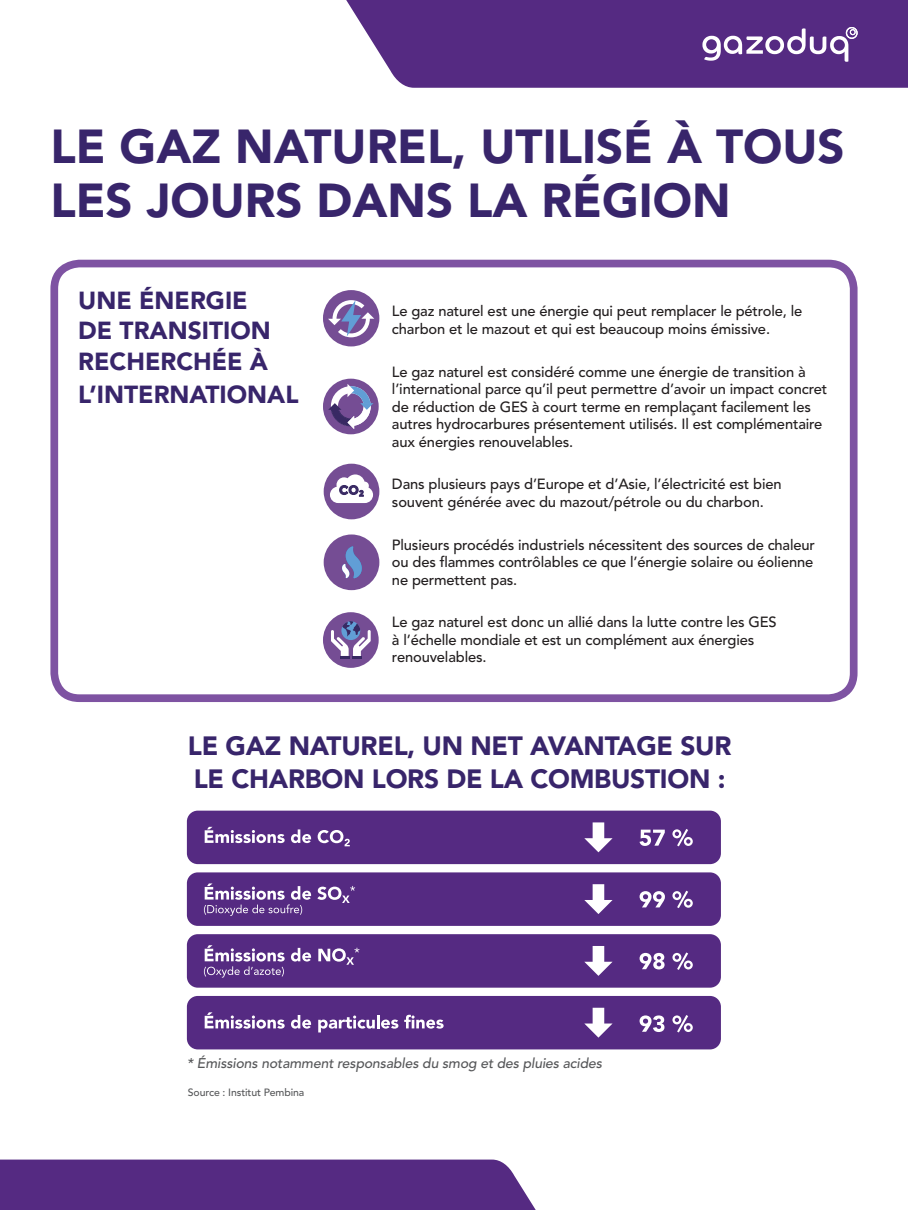
<style>
.page{position:relative;width:908px;height:1210px;background:#fff}
.page>*{position:absolute;margin:0;border:0;box-sizing:border-box;transform-origin:0 0}
.t1{font:900 47.25px/54.2px "Avenir LT Std";color:#38256b}
.t2{font:900 26.25px/32.5px "Avenir LT Std";letter-spacing:-.01em;color:#38256b}
.t3{font:900 24.5px/31.4px "Avenir LT Std";color:#38256b}
.t4{font:500 14.7px/17.5px "Avenir LT Std";letter-spacing:-.01em;color:#231f20}
.t5{font:italic 500 14px "Avenir LT Std";letter-spacing:-.01em;color:#57585a}
.t6{font:500 10.5px "Avenir LT Std";letter-spacing:-.01em;color:#57585a}
</style>
<div class="page">
<div style="left:346px;top:0;width:561px;height:88px;background:#552a82"></div>
<div style="left:0;top:1159px;width:536px;height:51px;background:#552a82"></div>
<svg style="left:702px;top:27px;width:155px;height:35px"></svg>
<div style="left:50px;top:260px;width:807px;height:442px;border:8px solid #7e53a2;border-radius:25px"></div>
<div style="left:187px;top:810px;width:533px;height:54px;background:#552a82;border-radius:11px"></div>
<div style="left:187px;top:872px;width:533px;height:54px;background:#552a82;border-radius:11px"></div>
<div style="left:187px;top:934px;width:533px;height:53px;background:#552a82;border-radius:11px"></div>
<div style="left:187px;top:996px;width:533px;height:53px;background:#552a82;border-radius:11px"></div>
<svg style="left:204px;top:827px;width:80px;height:16px"></svg>
<svg style="left:291px;top:829px;width:20px;height:14px"></svg>
<svg style="left:317px;top:830px;width:32px;height:16px"></svg>
<svg style="left:639px;top:829px;width:25px;height:17px"></svg>
<svg style="left:672px;top:829px;width:20px;height:17px"></svg>
<svg style="left:639px;top:891px;width:25px;height:16px"></svg>
<svg style="left:672px;top:890px;width:20px;height:18px"></svg>
<svg style="left:639px;top:953px;width:25px;height:16px"></svg>
<svg style="left:672px;top:952px;width:20px;height:18px"></svg>
<svg style="left:639px;top:1015px;width:25px;height:17px"></svg>
<svg style="left:672px;top:1015px;width:20px;height:17px"></svg>
<svg style="left:204px;top:1012px;width:80px;height:16px"></svg>
<svg style="left:291px;top:1015px;width:20px;height:13px"></svg>
<svg style="left:318px;top:1015px;width:80px;height:17px"></svg>
<svg style="left:404px;top:1014px;width:39px;height:14px"></svg>
<svg style="left:317px;top:886px;width:38px;height:17px"></svg>
<svg style="left:204px;top:883px;width:107px;height:33px"></svg>
<svg style="left:291px;top:948px;width:20px;height:13px"></svg>
<svg style="left:318px;top:947px;width:41px;height:17px"></svg>
<svg style="left:204px;top:945px;width:80px;height:32px"></svg>
<svg style="left:584px;top:822px;width:28px;height:30px"></svg>
<svg style="left:584px;top:884px;width:28px;height:30px"></svg>
<svg style="left:584px;top:946px;width:28px;height:30px"></svg>
<svg style="left:584px;top:1007px;width:28px;height:30px"></svg>
<div style="left:323px;top:612px;width:55px;height:56px;background:#754d94;border-radius:50%"></div>
<svg style="left:331px;top:621px;width:39px;height:38px"></svg>
<div style="left:323px;top:379px;width:55px;height:55px;background:#754d94;border-radius:50%"></div>
<svg style="left:328px;top:384px;width:45px;height:45px"></svg>
<div style="left:323px;top:290px;width:56px;height:56px;background:#754d94;border-radius:50%"></div>
<svg style="left:328px;top:300px;width:46px;height:37px"></svg>
<div style="left:323px;top:464px;width:56px;height:55px;background:#754d94;border-radius:50%"></div>
<svg style="left:330px;top:474px;width:43px;height:29px"></svg>
<div style="left:323px;top:534px;width:56px;height:56px;background:#754d94;border-radius:50%"></div>
<svg style="left:342px;top:546px;width:20px;height:32px"></svg>
<p class="t1" style="left:50px;top:119px;width:795px">LE GAZ NATUREL, UTILISÉ À TOUS<br>LES JOURS DANS LA RÉGION</p>
<p class="t3" style="left:78px;top:284px;width:222px">UNE ÉNERGIE<br>DE TRANSITION<br>RECHERCHÉE À<br>L’INTERNATIONAL</p>
<p class="t4" style="left:392px;top:303px;width:412px">Le gaz naturel est une énergie qui peut remplacer le pétrole, le charbon et le mazout et qui est beaucoup moins émissive.</p>
<p class="t4" style="left:392px;top:363px;width:436px">Le gaz naturel est considéré comme une énergie de transition à l’international parce qu’il peut permettre d’avoir un impact concret de réduction de GES à court terme en remplaçant facilement les autres hydrocarbures présentement utilisés. Il est complémentaire aux énergies renouvelables.</p>
<p class="t4" style="left:392px;top:476px;width:391px">Dans plusieurs pays d’Europe et d’Asie, l’électricité est bien souvent générée avec du mazout/pétrole ou du charbon.</p>
<p class="t4" style="left:392px;top:536px;width:424px;text-align:justify">Plusieurs procédés industriels nécessitent des sources de chaleur ou des flammes contrôlables ce que l’énergie solaire ou éolienne ne permettent pas.</p>
<p class="t4" style="left:392px;top:614px;width:386px">Le gaz naturel est donc un allié dans la lutte contre les GES à l’échelle mondiale et est un complément aux énergies renouvelables.</p>
<p class="t2" style="left:188px;top:729px;width:545px">LE GAZ NATUREL, UN NET AVANTAGE SUR<br>LE CHARBON LORS DE LA COMBUSTION :</p>
<p class="t5" style="left:187px;top:1055px;width:416px">* Émissions notamment responsables du smog et des pluies acides</p>
<p class="t6" style="left:188px;top:1086px;width:118px">Source : Institut Pembina</p>
</div>
